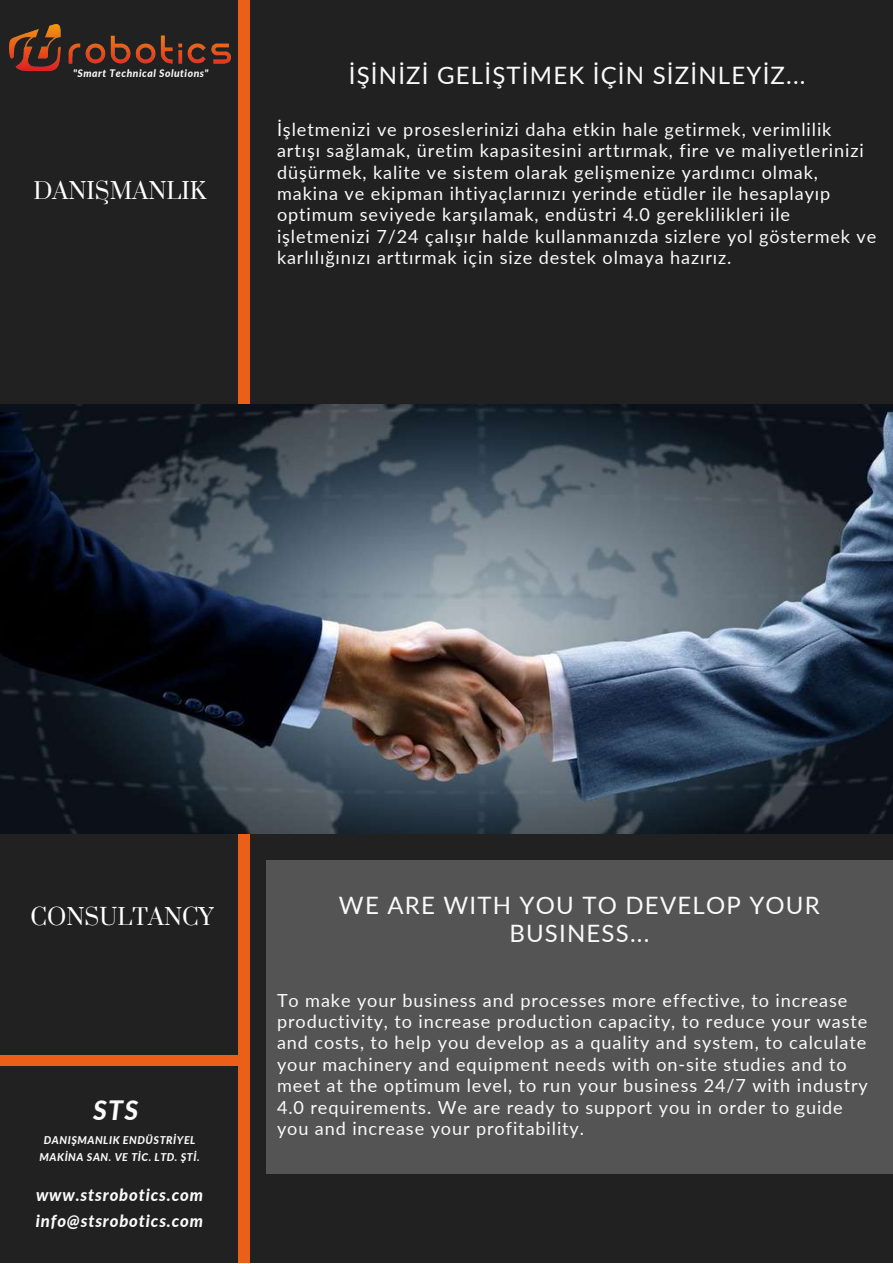
<style>
.page{position:relative;width:893px;height:1264px;background:#fff}
.page>*{position:absolute;margin:0;border:0;box-sizing:border-box;transform-origin:0 0}
.t1{font:italic 800 26.7px "Lato";color:#fafafa}
.t2{font:24px/28px "Lato";letter-spacing:.05em;color:#fafafa;text-align:center}
.t3{font:22.35px "Prata";color:#fff}
.t4{font:18.15px/21.3px "Lato";letter-spacing:.05em;color:#fafafa}
.t5{font:italic 800 16.65px/25.8px "Lato";letter-spacing:.05em;color:#fafafa}
.t6{font:italic 800 10.65px/17px "Lato";letter-spacing:.05em;color:#fafafa;text-align:center}
.t7{font:italic 800 10.35px "Lato";letter-spacing:.05em;color:#fafafa}
</style>
<div class="page">
<div style="left:0;top:0;width:892px;height:1262px;background:#202120"></div>
<img style="left:10px;top:24px;width:220px;height:46px">
<div style="left:238px;top:0;width:12px;height:1262px;background:#eb5f19"></div>
<div style="left:0;top:1054px;width:244px;height:11px;background:#eb5f19"></div>
<div style="left:266px;top:859px;width:626px;height:314px;background:#545454"></div>
<img style="left:0;top:405px;width:892px;height:428px">
<p class="t7" style="left:73px;top:67px;width:137px">"Smart Technical Solutions"</p>
<p class="t3" style="left:33px;top:177px;width:174px">DANIŞMANLIK</p>
<h2 class="t2" style="left:349px;top:60px;width:458px">İŞİNİZİ GELİŞTİMEK İÇİN SİZİNLEYİZ...</h2>
<p class="t4" style="left:277px;top:118px;width:600px">İşletmenizi ve proseslerinizi daha etkin hale getirmek, verimlilik artışı sağlamak, üretim kapasitesini arttırmak, fire ve maliyetlerinizi düşürmek, kalite ve sistem olarak gelişmenize yardımcı olmak, makina ve ekipman ihtiyaçlarınızı yerinde etüdler ile hesaplayıp optimum seviyede karşılamak, endüstri 4.0 gereklilikleri ile işletmenizi 7/24 çalışır halde kullanmanızda sizlere yol göstermek ve karlılığınızı arttırmak için size destek olmaya hazırız.</p>
<p class="t3" style="left:31px;top:902px;width:184px">CONSULTANCY</p>
<h1 class="t1" style="left:93px;top:1093px;width:47px">STS</h1>
<p class="t6" style="left:40px;top:1131px;width:162px">DANIŞMANLIK ENDÜSTRİYEL<br>MAKİNA SAN. VE TİC. LTD. ŞTİ.</p>
<p class="t5" style="left:36px;top:1181px;width:169px">www.stsrobotics.com info@stsrobotics.com</p>
<h2 class="t2" style="left:339px;top:890px;width:482px">WE ARE WITH YOU TO DEVELOP YOUR<br>BUSINESS...</h2>
<p class="t4" style="left:277px;top:989px;width:592px">To make your business and processes more effective, to increase productivity, to increase production capacity, to reduce your waste and costs, to help you develop as a quality and system, to calculate your machinery and equipment needs with on-site studies and to meet at the optimum level, to run your business 24/7 with industry 4.0 requirements. We are ready to support you in order to guide you and increase your profitability.</p>
</div>
